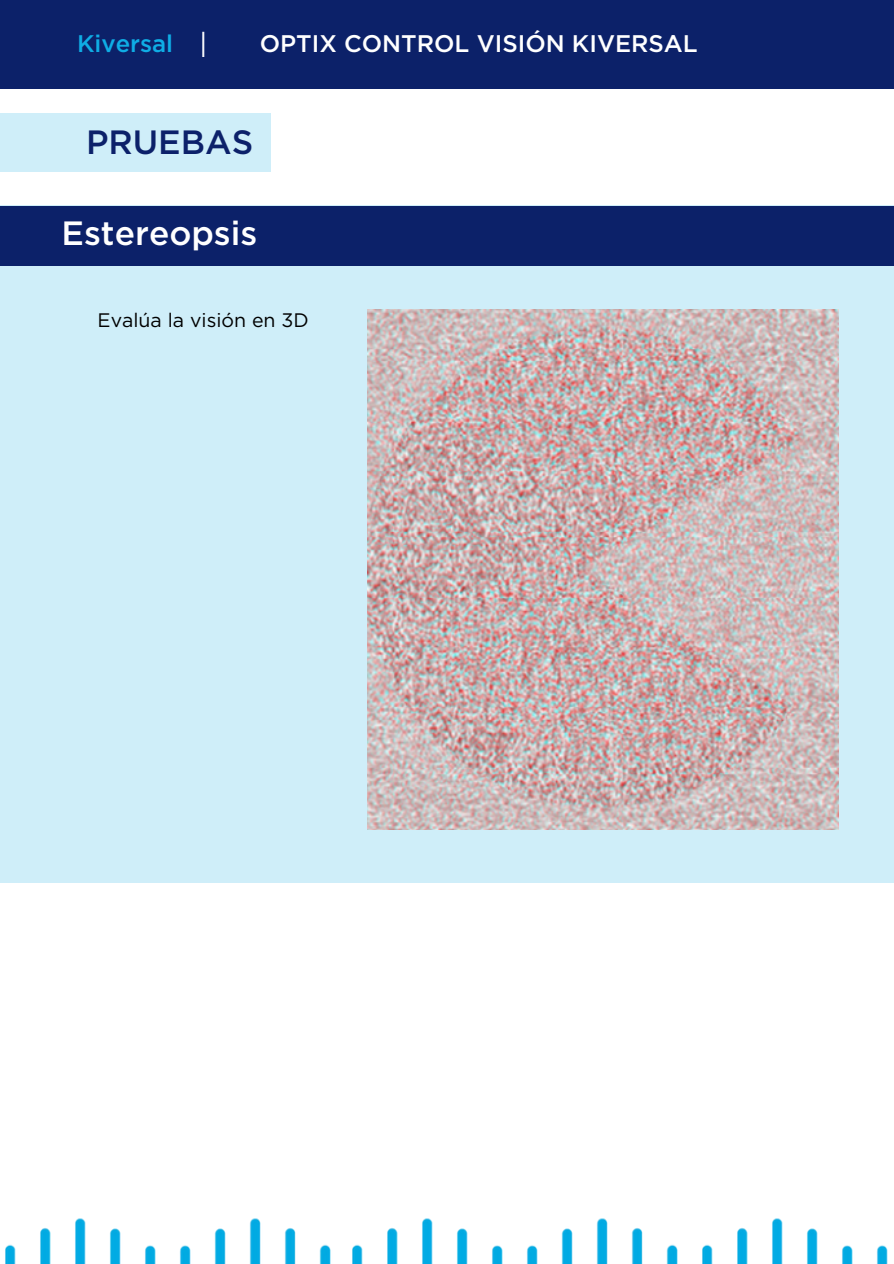
<style>
.page{position:relative;width:894px;height:1264px;background:#fff}
.page>*{position:absolute;margin:0;border:0;box-sizing:border-box;transform-origin:0 0}
.t1{font:300 36px "Gotham";color:#fff}
.t2{font:500 33.6px "Gotham";color:#fff}
.t3{font:500 33.6px "Gotham";color:#0c216a}
.t4{font:500 24px "Gotham";color:#fff}
.t5{font:500 24px "Gotham";color:#0fade5}
.t6{font:19.5px "Gotham";color:#000}
</style>
<div class="page">
<img style="left:737px;top:1218px;width:151px;height:45px">
<img style="left:387px;top:1218px;width:326px;height:45px">
<img style="left:5px;top:1218px;width:358px;height:45px">
<div style="left:0;top:0;width:893px;height:89px;background:#0c2169"></div>
<div style="left:0;top:113px;width:270px;height:58px;background:#cfeef9"></div>
<div style="left:0;top:206px;width:893px;height:676px;background:#cfeef9"></div>
<div style="left:0;top:206px;width:893px;height:59px;background:#0c2169"></div>
<img style="left:367px;top:310px;width:471px;height:519px">
<p class="t5" style="left:77px;top:32px;width:97px">Kiversal</p>
<p class="t1" style="left:198px;top:28px;width:11px">I</p>
<p class="t4" style="left:259px;top:32px;width:439px">OPTIX CONTROL VISIÓN KIVERSAL</p>
<p class="t3" style="left:86px;top:127px;width:169px">PRUEBAS</p>
<p class="t2" style="left:62px;top:218px;width:197px">Estereopsis</p>
<p class="t6" style="left:98px;top:311px;width:212px">Evalúa la visión en 3D</p>
</div>
